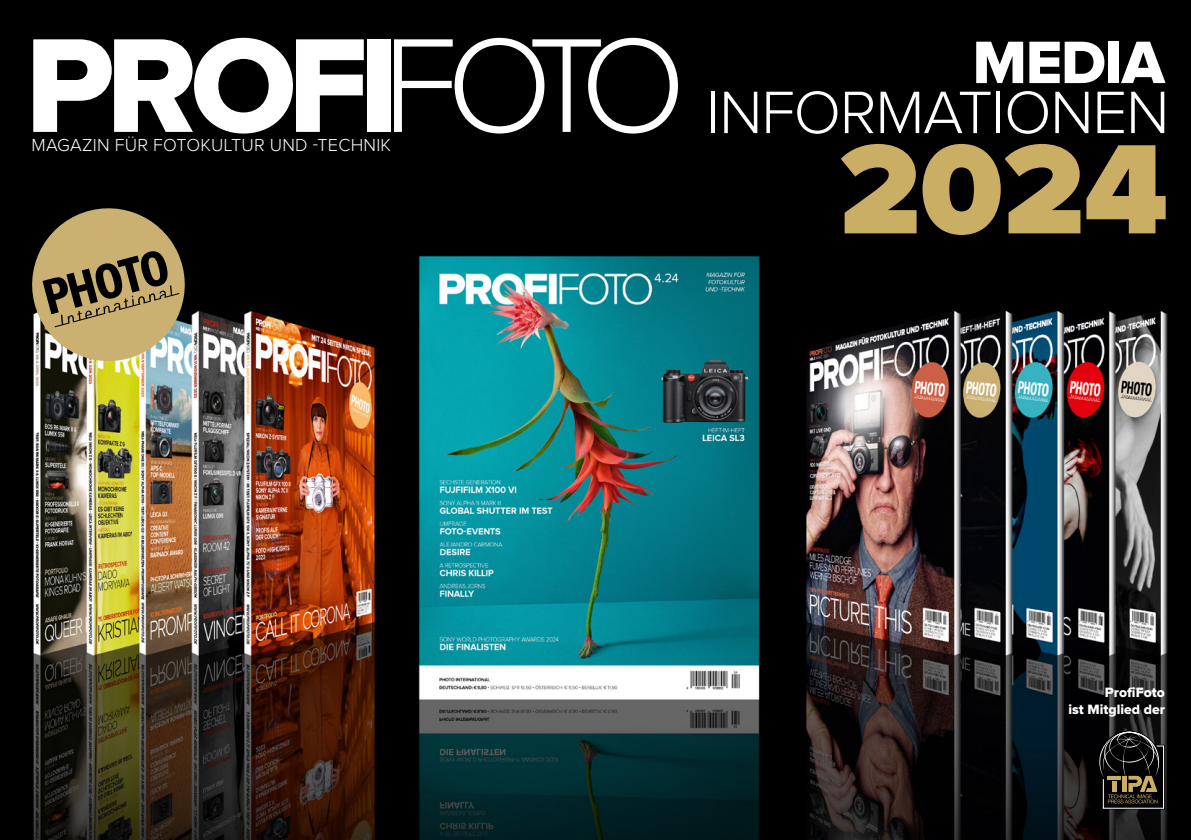
<style>
.page{position:relative;width:1191px;height:840px;background:#fff}
.page>*{position:absolute;margin:0;border:0;box-sizing:border-box;transform-origin:0 0}
.t1{font:138.6px "Proxima Nova Extrabld";letter-spacing:-.06em;color:#fff}
.t2{font:900 132px "Proxima Nova";color:#caae64}
.t3{font:300 62px "Proxima Nova";letter-spacing:-.02em;color:#fff}
.t4{font:62px "Proxima Nova Extrabld";letter-spacing:-.02em;color:#fff}
.t5{font:300 18px "Proxima Nova";letter-spacing:.015em;color:#fff}
.t6{font:14px/16.8px "Proxima Nova Extrabld";color:#fff;text-align:right}
.s1{font-family:"Proxima Nova";font-weight:300}
</style>
<div class="page">
<img style="left:0;top:0;width:1191px;height:839px">
<svg style="left:1099px;top:731px;width:65px;height:78px;background:#322e25"></svg>
<svg style="left:21px;top:197px;width:174px;height:174px;background:#817654"></svg>
<h1 class="t1" style="left:25px;top:22px;width:662px">PROFI<span class="s1">FOTO</span></h1>
<p class="t5" style="left:32px;top:136px;width:361px">MAGAZIN FÜR FOTOKULTUR UND -TECHNIK</p>
<h3 class="t4" style="left:972px;top:34px;width:194px">MEDIA</h3>
<h3 class="t3" style="left:706px;top:84px;width:464px">INFORMATIONEN</h3>
<h2 class="t2" style="left:839px;top:129px;width:330px">2024</h2>
<p class="t6" style="left:1068px;top:684px;width:98px">ProfiFoto<br>ist Mitglied der</p>
</div>
